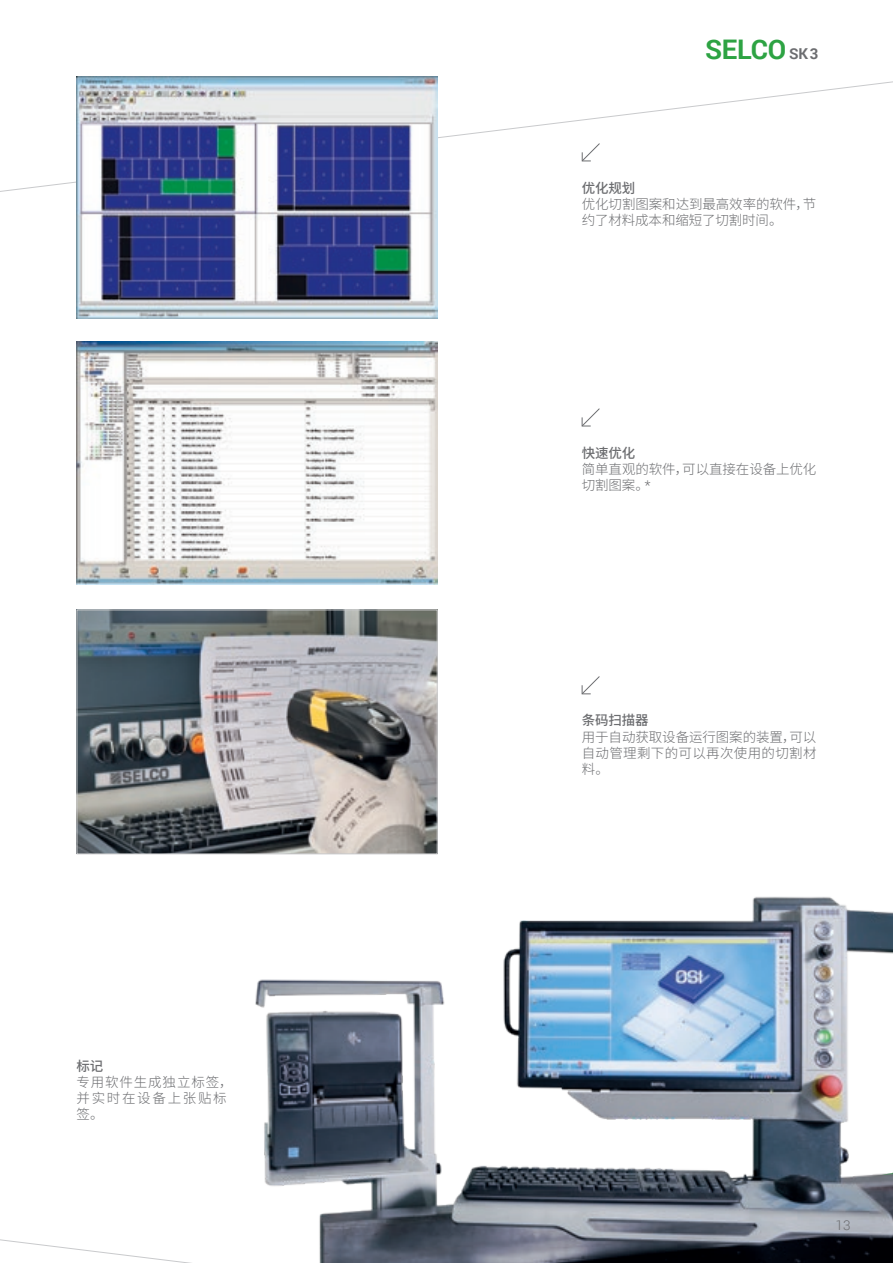
<style>
.page{position:relative;width:893px;height:1263px;background:#fff}
.page>*{position:absolute;margin:0;border:0;box-sizing:border-box;transform-origin:0 0}
.t1{font:700 27px "Roboto";letter-spacing:-.01em;color:#2da343}
.t2{font:300 13.5px/16.2px "Noto Sans CJ Ksc";letter-spacing:-.005em;color:#6c6d70}
.t3{font:300 13.5px/16.2px "Noto Sans CJ Ksc";letter-spacing:.095em;color:#6c6d70}
.t4{font:500 13.5px "Noto Sans CJ Ksc";letter-spacing:-.01em;color:#6c6d70}
.t5{font:300 13.5px "Roboto";color:#6c6d70}
.s1{font-size:15px;color:#6c6d70}
.s2{font-family:"Roboto"}
</style>
<div class="page">
<img style="left:246px;top:854px;width:647px;height:273px">
<svg style="left:0;top:1127px;width:893px;height:136px"></svg>
<svg style="left:0;top:79px;width:893px;height:225px"></svg>
<img style="left:77px;top:342px;width:360px;height:242px">
<img style="left:77px;top:76px;width:360px;height:243px">
<img style="left:79px;top:611px;width:357px;height:241px">
<div style="left:77px;top:609px;width:361px;height:245px;border:1px solid #c9cacc"></div>
<svg style="left:581px;top:142px;width:20px;height:20px"></svg>
<svg style="left:581px;top:408px;width:19px;height:19px"></svg>
<svg style="left:581px;top:676px;width:19px;height:19px"></svg>
<p class="t4" style="left:77px;top:1058px;width:28px">标记</p>
<p class="t3" style="left:77px;top:1074px;width:158px">专用软件生成独立标签，并实时在设备上张贴标签。</p>
<p class="t1" style="left:705px;top:30px;width:115px">SELCO <span class="s1">SK 3</span></p>
<p class="t4" style="left:582px;top:180px;width:55px">优化规划</p>
<p class="t2" style="left:582px;top:196px;width:236px">优化切割图案和达到最高效率的软件，节约了材料成本和缩短了切割时间。</p>
<p class="t4" style="left:582px;top:445px;width:55px">快速优化</p>
<p class="t2" style="left:582px;top:461px;width:236px">简单直观的软件，可以直接在设备上优化切割图案。<span class="s2">*</span></p>
<p class="t4" style="left:582px;top:713px;width:68px">条码扫描器</p>
<p class="t2" style="left:582px;top:729px;width:236px;text-align:justify">用于自动获取设备运行图案的装置，可以自动管理剩下的可以再次使用的切割材料。</p>
<p class="t5" style="left:836px;top:1215px;width:16px">13</p>
</div>
